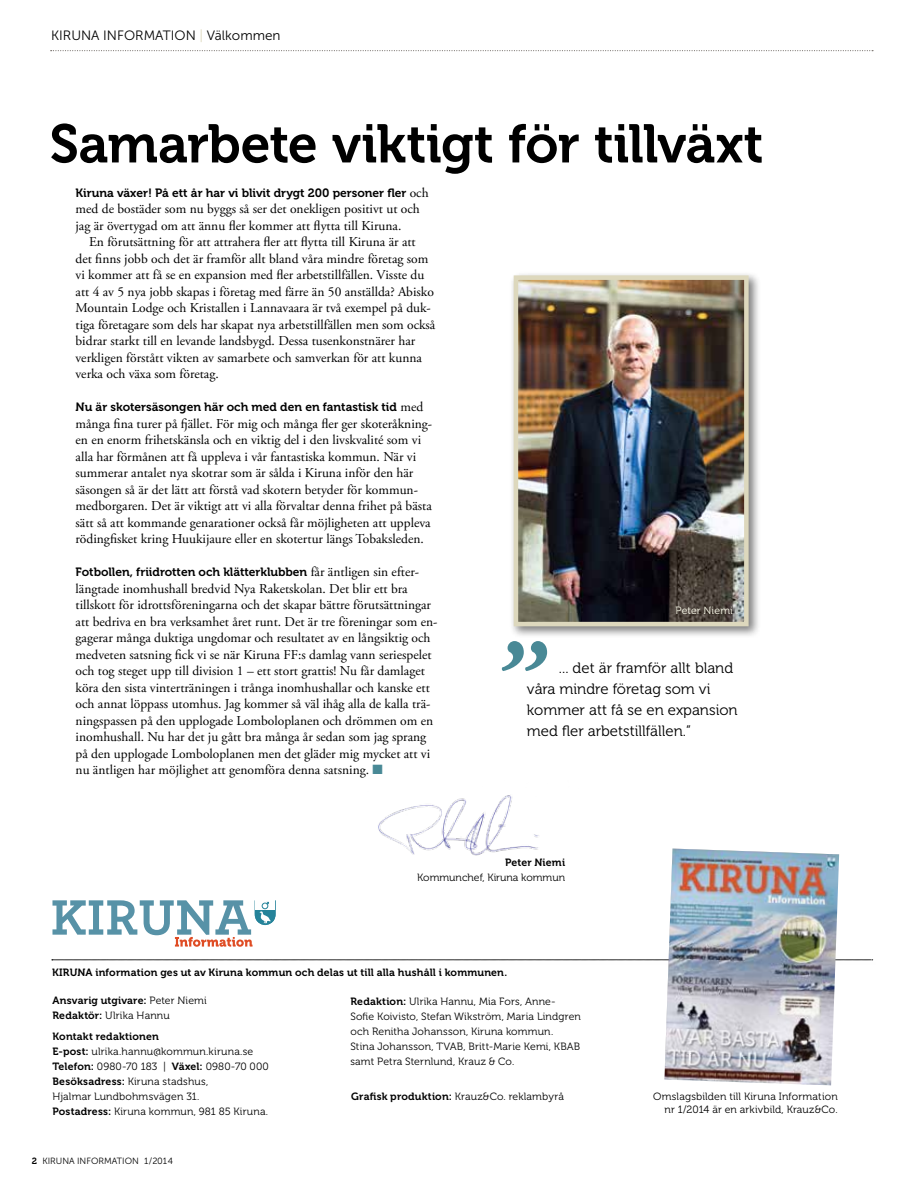
<style>
.page{position:relative;width:915px;height:1191px;background:#fff}
.page>*{position:absolute;margin:0;border:0;box-sizing:border-box;transform-origin:0 0}
.t1{font:italic 700 108px "Adobe Garamond Pro";color:#498996}
.t2{font:54px "Museo 700";letter-spacing:-.015em;color:#000}
.t3{font:15px/21px "Museo 300";color:#000}
.t4{font:13.5px/16.5px "Adobe Garamond Pro";color:#000}
.t5{font:13.5px "Museo Sans 300";color:#000}
.t6{font:12px "Museo 700";color:#000}
.t7{font:10.5px/15px "Museo 300";letter-spacing:.015em;color:#000}
.t8{font:10.5px "Museo 700";letter-spacing:.015em;color:#000}
.t9{font:10.5px "Museo 300";letter-spacing:.01em;color:#ffe}
.t10{font:9px "Museo Sans 300";color:#000}
.s1{color:#ddd8bd}
.s2{font-family:"Adobe Garamond Pro";font-size:13.5px}
.s3{color:#498996}
.s4{font-family:"Museo 300"}
.s5{font-family:"Museo 700"}
</style>
<div class="page">
<svg style="left:51px;top:50px;width:821px;height:1px"></svg>
<div style="left:509px;top:271px;width:251px;height:368px;background:#000;opacity:.5"></div>
<img style="left:518px;top:280px;width:225px;height:341px">
<div style="left:513px;top:275px;width:235px;height:351px;border:4px solid #ddd8bd"></div>
<div style="left:51px;top:956px;width:830px;height:16px;background:#000;opacity:.3"></div>
<svg style="left:52px;top:959px;width:820px;height:1px"></svg>
<img style="left:664px;top:848px;width:174px;height:237px">
<img style="left:378px;top:795px;width:161px;height:61px">
<svg style="left:52px;top:900px;width:223px;height:46px"></svg>
<p class="t5" style="left:51px;top:28px;width:231px">KIRUNA INFORMATION <span class="s1">|</span> Välkommen</p>
<h2 class="t2" style="left:49px;top:114px;width:715px">Samarbete viktigt för tillväxt</h2>
<p class="t6" style="left:76px;top:186px;width:354px">Kiruna växer! På ett år har vi blivit drygt 200 personer fler <span class="s2">och</span></p>
<p class="t4" style="left:76px;top:201px;width:345px">med de bostäder som nu byggs så ser det onekligen positivt ut och jag är övertygad om att ännu fler kommer att flytta till Kiruna.</p>
<p class="t4" style="left:76px;top:234px;width:361px;text-indent:14px">En förutsättning för att attrahera fler att flytta till Kiruna är att det finns jobb och det är framför allt bland våra mindre företag som vi kommer att få se en expansion med fler arbetstillfällen. Visste du att 4 av 5 nya jobb skapas i företag med färre än 50 anställda? Abisko Mountain Lodge och Kristallen i Lannavaara är två exempel på duk&shy;tiga företagare som dels har skapat nya arbetstillfällen men som också bidrar starkt till en levande landsbygd. Dessa tusenkonstnärer har verkligen förstått vikten av samarbete och samverkan för att kunna verka och växa som företag.</p>
<p class="t6" style="left:76px;top:400px;width:349px">Nu är skotersäsongen här och med den en fantastisk tid <span class="s2">med</span></p>
<p class="t4" style="left:75px;top:415px;width:358px">många fina turer på fjället. För mig och många fler ger skoteråkning&shy;en en enorm frihetskänsla och en viktig del i den livskvalité som vi alla har förmånen att få uppleva i vår fantastiska kommun. När vi summerar antalet nya skotrar som är sålda i Kiruna inför den här säsongen så är det lätt att förstå vad skotern betyder för kommun&shy;medborgaren. Det är viktigt att vi alla förvaltar denna frihet på bästa sätt så att kommande genarationer också får möjligheten att uppleva rödingfisket kring Huukijaure eller en skotertur längs Tobaksleden.</p>
<p class="t6" style="left:76px;top:565px;width:345px">Fotbollen, friidrotten och klätterklubben <span class="s2">får äntligen sin efter-</span></p>
<p class="t4" style="left:76px;top:580px;width:363px">längtade inomhushall bredvid Nya Raketskolan. Det blir ett bra tillskott för idrottsföreningarna och det skapar bättre förutsättningar att bedriva en bra verksamhet året runt. Det är tre föreningar som en&shy;gagerar många duktiga ungdomar och resultatet av en långsiktig och medveten satsning fick vi se när Kiruna FF:s damlag vann seriespelet och tog steget upp till division 1 – ett stort grattis! Nu får damlaget köra den sista vinterträningen i trånga inomhushallar och kanske ett och annat löppass utomhus. Jag kommer så väl ihåg alla de kalla trä&shy;ningspassen på den upplogade Lomboloplanen och drömmen om en inomhushall. Nu har det ju gått bra många år sedan som jag sprang på den upplogade Lomboloplanen men det gläder mig mycket att vi nu äntligen har möjlighet att genomföra denna satsning. <span class="s3">■</span></p>
<p class="t9" style="left:675px;top:605px;width:59px">Peter Niemi</p>
<h1 class="t1" style="left:486px;top:620px;width:53px">”</h1>
<p class="t3" style="left:526px;top:657px;width:212px;text-indent:32px">... det är framför allt bland våra mindre företag som vi kommer att få se en expansion med fler arbetstillfällen.”</p>
<p class="t8" style="left:505px;top:856px;width:62px">Peter Niemi</p>
<p class="t7" style="left:417px;top:870px;width:149px">Kommunchef, Kiruna kommun</p>
<p class="t8" style="left:52px;top:966px;width:456px">KIRUNA information ges ut av Kiruna kommun och delas ut till alla hushåll i kommunen.</p>
<p class="t8" style="left:52px;top:994px;width:156px">Ansvarig utgivare: <span class="s4">Peter Niemi</span></p>
<p class="t7" style="left:52px;top:1008px;width:119px"><span class="s5">Redaktör:</span> Ulrika Hannu</p>
<p class="t8" style="left:52px;top:1030px;width:108px">Kontakt redaktionen</p>
<p class="t7" style="left:52px;top:1044px;width:218px"><span class="s5">E-post:</span> ulrika.hannu@kommun.kiruna.se <span class="s5">Telefon:</span> 0980-70 183 | <span class="s5">Växel:</span> 0980-70 000<br><span class="s5">Besöksadress:</span> Kiruna stadshus,<br>Hjalmar Lundbohmsvägen 31.<br><span class="s5">Postadress:</span> Kiruna kommun, 981 85 Kiruna.</p>
<p class="t7" style="left:350px;top:993px;width:232px"><span class="s5">Redaktion:</span> Ulrika Hannu, Mia Fors, Anne-Sofie Koivisto, Stefan Wikström, Maria Lindgren och Renitha Johansson, Kiruna kommun.<br>Stina Johansson, TVAB, Britt-Marie Kemi, KBAB samt Petra Sternlund, Krauz &amp; Co.</p>
<p class="t7" style="left:351px;top:1088px;width:214px"><span class="s5">Grafisk produktion:</span> Krauz&amp;Co. reklambyrå</p>
<p class="t7" style="left:653px;top:1089px;width:186px;line-height:13.5px;text-align:right">Omslagsbilden till Kiruna Information nr 1/2014 är en arkivbild, Krauz&amp;Co.</p>
<p class="t10" style="left:32px;top:1156px;width:142px"><span class="s5">2</span> KIRUNA INFORMATION 1/2014</p>
</div>
